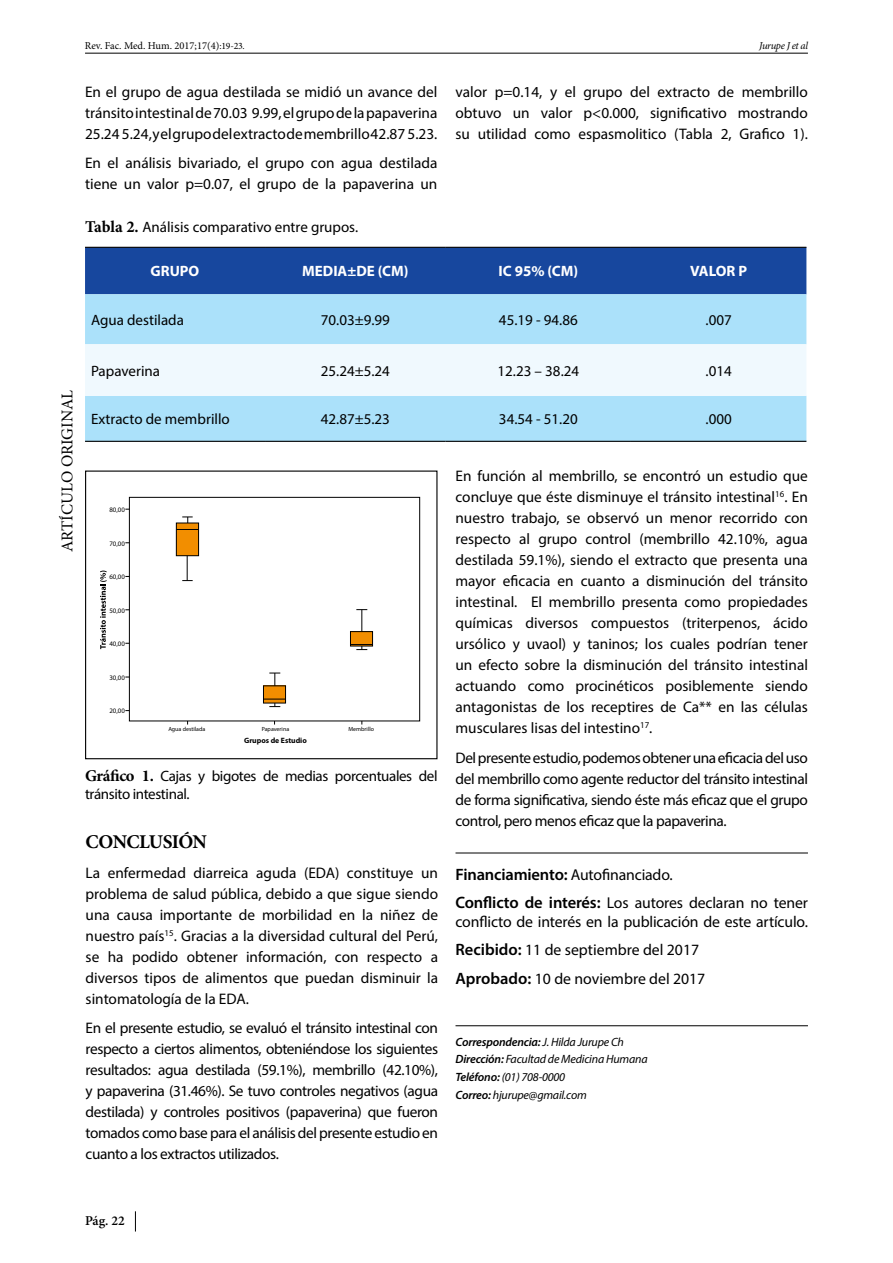
<style>
.page{position:relative;width:893px;height:1263px;background:#fff}
.page>*{position:absolute;margin:0;border:0;box-sizing:border-box;transform-origin:0 0}
.t1{font:700 19.5px "Minion Pro";letter-spacing:-.035em;color:#000}
.t2{font:600 16.5px "Myriad Pro";letter-spacing:-.01em;color:#000}
.t3{font:16.5px "Minion Pro";letter-spacing:-.005em;color:#000}
.t4{font:15.75px/18.9px "Myriad Pro";letter-spacing:-.01em;color:#000}
.t5{font:15.3px/21px "Myriad Pro";color:#000;text-align:justify}
.t6{font:15px "Myriad Pro";color:#000}
.t7{font:15px/18px "Myriad Pro";letter-spacing:-.025em;color:#000}
.t8{font:700 15px "Myriad Pro";color:#fff}
.t9{font:600 13.5px "Minion Pro";color:#000}
.t10{font:italic 12px/17.7px "Myriad Pro";letter-spacing:-.015em;color:#000}
.t11{font:10.5px "Minion Pro";color:#000}
.t12{font:italic 10.5px "Minion Pro";letter-spacing:-.04em;color:#000}
.t13{font:700 7.65px "Myriad Pro";color:#000}
.t14{font:6.9px "Myriad Pro";color:#000}
.t15{font:6px "Myriad Pro";color:#000}
.s1{font-size:9.75px}
.s2{font-family:"Minion Pro";font-weight:700;font-size:16.5px}
.s3{font-weight:400;font-size:15.75px}
.s4{font-weight:600;font-size:16.5px}
.s5{font-weight:600}
</style>
<div class="page">
<hr style="left:85px;top:53px;width:723px;height:1px;background:#000">
<svg style="left:135px;top:1211px;width:1px;height:20px"></svg>
<div style="left:85px;top:248px;width:721px;height:46px;background:#17479e"></div>
<div style="left:85px;top:294px;width:721px;height:147px;background:#abe1fa"></div>
<div style="left:85px;top:344px;width:721px;height:52px;background:#f0f9fe"></div>
<hr style="left:85px;top:247px;width:180px;height:1px;background:#000">
<hr style="left:265px;top:247px;width:181px;height:1px;background:#000">
<hr style="left:446px;top:247px;width:185px;height:1px;background:#000">
<hr style="left:631px;top:247px;width:175px;height:1px;background:#000">
<hr style="left:85px;top:441px;width:180px;height:1px;background:#000">
<hr style="left:265px;top:441px;width:181px;height:1px;background:#000">
<hr style="left:446px;top:441px;width:185px;height:1px;background:#000">
<hr style="left:631px;top:441px;width:175px;height:1px;background:#000">
<div style="left:85px;top:470px;width:352px;height:289px;border:1px solid #000"></div>
<div style="left:176px;top:523px;width:23px;height:33px;background:#f28e00"></div>
<div style="left:176px;top:523px;width:23px;height:33px;border:1px solid #000"></div>
<div style="left:263px;top:686px;width:23px;height:17px;background:#f28e00"></div>
<div style="left:263px;top:685px;width:23px;height:18px;border:1px solid #000"></div>
<div style="left:350px;top:632px;width:23px;height:14px;background:#f28e00"></div>
<div style="left:350px;top:631px;width:23px;height:15px;border:1px solid #000"></div>
<div style="left:129px;top:497px;width:291px;height:224px;border:1px solid #000"></div>
<svg style="left:100px;top:571px;width:7px;height:78px"></svg>
<svg style="left:176px;top:529px;width:23px;height:1px"></svg>
<svg style="left:182px;top:517px;width:11px;height:6px"></svg>
<svg style="left:182px;top:556px;width:11px;height:25px"></svg>
<svg style="left:263px;top:699px;width:23px;height:8px"></svg>
<svg style="left:269px;top:673px;width:11px;height:13px"></svg>
<svg style="left:350px;top:644px;width:23px;height:6px"></svg>
<svg style="left:356px;top:609px;width:11px;height:23px"></svg>
<hr style="left:455px;top:853px;width:353px;height:1px;background:#000">
<hr style="left:455px;top:1025px;width:353px;height:1px;background:#000">
<p class="t11" style="left:85px;top:39px;width:161px">Rev. Fac. Med. Hum. 2017;17(4)<span class="s1">:19-23.</span></p>
<p class="t12" style="left:759px;top:38px;width:50px">Jurupe J et al</p>
<p class="t3" style="left:56px;top:552px;width:163px;rotate:-90deg">ARTÍCULO ORIGINAL</p>
<p class="t5" style="left:85px;top:81px;width:354px">En el grupo de agua destilada se midió un avance del tránsito intestinal de 70.03 9.99, el grupo de la papaverina 25.24 5.24, y el grupo del extracto de membrillo 42.87 5.23.</p>
<p class="t5" style="left:85px;top:152px;width:354px">En el análisis bivariado, el grupo con agua destilada tiene un valor p=0.07, el grupo de la papaverina un</p>
<p class="t5" style="left:455px;top:81px;width:354px">valor p=0.14, y el grupo del extracto de membrillo obtuvo un valor p&lt;0.000, significativo mostrando su utilidad como espasmolitico (Tabla 2, Grafico 1).</p>
<p class="t6" style="left:85px;top:217px;width:275px"><span class="s2">Tabla 2.</span> Análisis comparativo entre grupos.</p>
<p class="t8" style="left:151px;top:262px;width:50px">GRUPO</p>
<p class="t8" style="left:302px;top:262px;width:108px">MEDIA±DE (CM)</p>
<p class="t8" style="left:498px;top:262px;width:81px">IC 95% (CM)</p>
<p class="t8" style="left:690px;top:262px;width:59px">VALOR P</p>
<p class="t6" style="left:91px;top:311px;width:94px">Agua destilada</p>
<p class="t6" style="left:321px;top:311px;width:71px">70.03±9.99</p>
<p class="t6" style="left:499px;top:311px;width:80px">45.19 - 94.86</p>
<p class="t6" style="left:706px;top:311px;width:28px">.007</p>
<p class="t6" style="left:91px;top:361px;width:71px">Papaverina</p>
<p class="t6" style="left:321px;top:361px;width:71px">25.24±5.24</p>
<p class="t6" style="left:498px;top:361px;width:83px">12.23 – 38.24</p>
<p class="t6" style="left:706px;top:361px;width:28px">.014</p>
<p class="t6" style="left:91px;top:410px;width:140px">Extracto de membrillo</p>
<p class="t6" style="left:321px;top:410px;width:71px">42.87±5.23</p>
<p class="t6" style="left:499px;top:410px;width:80px">34.54 - 51.20</p>
<p class="t6" style="left:706px;top:410px;width:28px">.000</p>
<p class="t14" style="left:109px;top:505px;width:17px">80,00</p>
<p class="t14" style="left:109px;top:539px;width:17px">70,00</p>
<p class="t14" style="left:109px;top:572px;width:17px">60,00</p>
<p class="t14" style="left:109px;top:606px;width:17px">50,00</p>
<p class="t14" style="left:109px;top:640px;width:17px">40,00</p>
<p class="t14" style="left:109px;top:673px;width:17px">30,00</p>
<p class="t14" style="left:109px;top:707px;width:17px">20,00</p>
<p class="t15" style="left:168px;top:725px;width:39px">Agua destilada</p>
<p class="t15" style="left:262px;top:725px;width:29px">Papaverina</p>
<p class="t13" style="left:244px;top:736px;width:64px">Grupos de Estudio</p>
<p class="t15" style="left:348px;top:725px;width:27px">Membrillo</p>
<p class="t7" style="left:85px;top:767px;width:354px"><span class="s2">Gráfico 1.</span> Cajas y bigotes de medias porcentuales del tránsito intestinal.</p>
<p class="t1" style="left:86px;top:828px;width:123px">CONCLUSIÓN</p>
<p class="t5" style="left:86px;top:862px;width:354px">La enfermedad diarreica aguda (EDA) constituye un problema de salud pública, debido a que sigue siendo una causa importante de morbilidad en la niñez de nuestro país<sup>15</sup>. Gracias a la diversidad cultural del Perú, se ha podido obtener información, con respecto a diversos tipos de alimentos que puedan disminuir la sintomatología de la EDA.</p>
<p class="t5" style="left:86px;top:1017px;width:354px">En el presente estudio, se evaluó el tránsito intestinal con respecto a ciertos alimentos, obteniéndose los siguientes resultados: agua destilada (59.1%), membrillo (42.10%), y papaverina (31.46%). Se tuvo controles negativos (agua destilada) y controles positivos (papaverina) que fueron tomados como base para el análisis del presente estudio en cuanto a los extractos utilizados.</p>
<p class="t5" style="left:455px;top:466px;width:354px">En función al membrillo, se encontró un estudio que concluye que éste disminuye el tránsito intestinal<sup>16</sup>. En nuestro trabajo, se observó un menor recorrido con respecto al grupo control (membrillo 42.10%, agua destilada 59.1%), siendo el extracto que presenta una mayor eficacia en cuanto a disminución del tránsito intestinal. El membrillo presenta como propiedades químicas diversos compuestos (triterpenos, ácido ursólico y uvaol) y taninos; los cuales podrían tener un efecto sobre la disminución del tránsito intestinal actuando como procinéticos posiblemente siendo antagonistas de los receptires de Ca** en las células musculares lisas del intestino<sup>17</sup>.</p>
<p class="t5" style="left:455px;top:747px;width:354px">Del presente estudio, podemos obtener una eficacia del uso del membrillo como agente reductor del tránsito intestinal de forma significativa, siendo éste más eficaz que el grupo control, pero menos eficaz que la papaverina.</p>
<p class="t2" style="left:455px;top:864px;width:219px">Financiamiento: <span class="s3">Autofinanciado.</span></p>
<p class="t4" style="left:455px;top:893px;width:354px"><span class="s4">Conflicto de interés:</span> Los autores declaran no tener conflicto de interés en la publicación de este artículo.</p>
<p class="t4" style="left:455px;top:936px;width:251px;line-height:28.3px"><span class="s4">Recibido:</span> 11 de septiembre del 2017<br><span class="s4">Aprobado:</span> 10 de noviembre del 2017</p>
<p class="t10" style="left:455px;top:1032px;width:194px"><span class="s5">Correspondencia:</span> J. Hilda Jurupe Ch<br><span class="s5">Dirección:</span> Facultad de Medicina Humana<br><span class="s5">Teléfono:</span> (01) 708-0000<br><span class="s5">Correo:</span> hjurupe@gmail.com</p>
<p class="t9" style="left:85px;top:1211px;width:41px">Pág. 22</p>
</div>
